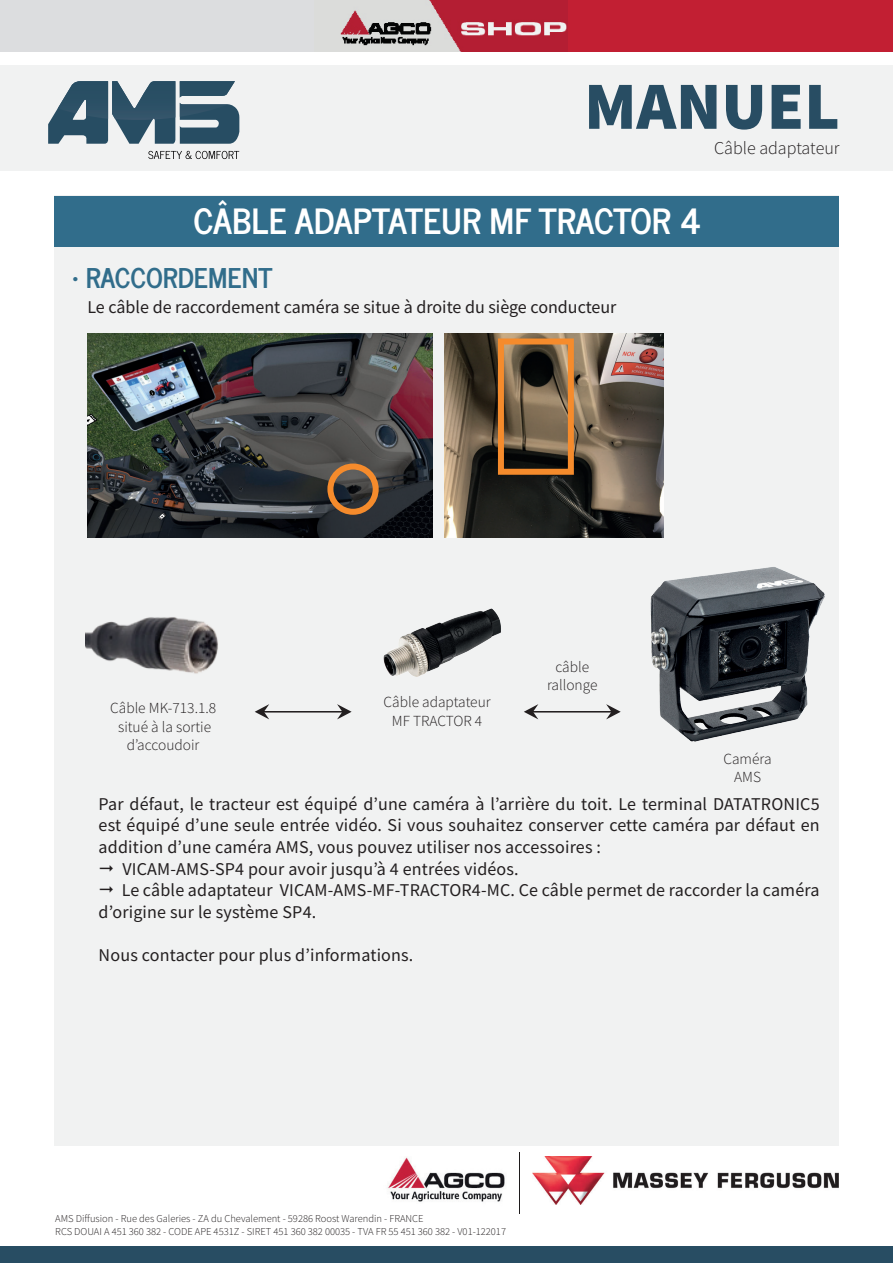
<style>
.page{position:relative;width:893px;height:1263px;background:#fff}
.page>*{position:absolute;margin:0;border:0;box-sizing:border-box;transform-origin:0 0}
.t1{font:900 67.5px "Mada";color:#284d63}
.t2{font:700 34.5px "News Cycle";color:#fff}
.t3{font:700 27px "News Cycle";color:#316d8b}
.t4{font:18px "Mada";letter-spacing:.01em;color:#231f20}
.t5{font:300 18px "Mada";color:#231f20}
.t6{font:300 15.3px/18.5px "Mada";color:#231f20;text-align:center}
.t7{font:300 10.5px/12.6px "Mada";color:#231f20}
</style>
<div class="page">
<div style="left:55px;top:196px;width:784px;height:950px;background:#f1f2f2"></div>
<div style="left:55px;top:196px;width:784px;height:50px;background:#316d8b"></div>
<div style="left:0;top:65px;width:893px;height:106px;background:#f1f2f2"></div>
<img style="left:86px;top:617px;width:132px;height:57px">
<img style="left:650px;top:567px;width:175px;height:175px">
<hr style="left:892px;top:64px;width:1px;height:106px;background:#dde0df">
<img style="left:383px;top:608px;width:118px;height:69px">
<svg style="left:148px;top:151px;width:91px;height:8px"></svg>
<svg style="left:48px;top:81px;width:191px;height:63px"></svg>
<img style="left:58px;top:81px;width:50px;height:38px">
<div style="left:0;top:0;width:461px;height:51px;background:#dcdddf"></div>
<img style="left:340px;top:0;width:229px;height:51px">
<div style="left:569px;top:0;width:324px;height:51px;background:#c21f33"></div>
<img style="left:533px;top:1156px;width:306px;height:49px">
<img style="left:387px;top:1157px;width:118px;height:45px">
<hr style="left:517px;top:1150px;width:3px;height:66px;background:#231f20;opacity:.15">
<div style="left:0;top:1246px;width:893px;height:17px;background:#284d63"></div>
<hr style="left:262px;top:711px;width:82px;height:1px;background:#231f20">
<svg style="left:255px;top:704px;width:14px;height:15px"></svg>
<svg style="left:337px;top:704px;width:15px;height:15px"></svg>
<hr style="left:531px;top:711px;width:82px;height:1px;background:#231f20">
<svg style="left:524px;top:704px;width:14px;height:15px"></svg>
<svg style="left:606px;top:704px;width:15px;height:15px"></svg>
<img style="left:444px;top:334px;width:219px;height:204px">
<img style="left:87px;top:334px;width:346px;height:204px">
<div style="left:498px;top:338px;width:76px;height:137px;border:6px solid #f58b2c"></div>
<div style="left:327px;top:463px;width:52px;height:52px;border:6px solid #f58b2c;border-radius:50%"></div>
<h1 class="t1" style="left:584px;top:67px;width:257px">MANUEL</h1>
<p class="t5" style="left:714px;top:138px;width:127px">Câble adaptateur</p>
<h2 class="t2" style="left:193px;top:190px;width:509px">CÂBLE ADAPTATEUR MF TRACTOR 4</h2>
<h3 class="t3" style="left:72px;top:254px;width:202px">• RACCORDEMENT</h3>
<p class="t4" style="left:87px;top:297px;width:531px">Le câble de raccordement caméra se situe à droite du siège conducteur</p>
<p class="t6" style="left:110px;top:700px;width:107px">Câble MK-713.1.8 situé à la sortie d’accoudoir</p>
<p class="t6" style="left:383px;top:694px;width:109px">Câble adaptateur<br>MF TRACTOR 4</p>
<p class="t6" style="left:547px;top:658px;width:52px">câble rallonge</p>
<p class="t6" style="left:723px;top:750px;width:50px">Caméra<br>AMS</p>
<p class="t4" style="left:99px;top:794px;width:722px">Par défaut, le tracteur est équipé d’une caméra à l’arrière du toit. Le terminal DATATRONIC5</p>
<p class="t4" style="left:99px;top:815px;width:722px">est équipé d’une seule entrée vidéo. Si vous souhaitez conserver cette caméra par défaut en</p>
<p class="t4" style="left:99px;top:837px;width:504px">addition d’une caméra AMS, vous pouvez utiliser nos accessoires :</p>
<p class="t4" style="left:122px;top:859px;width:398px">VICAM-AMS-SP4 pour avoir jusqu’à 4 entrées vidéos.</p>
<p class="t4" style="left:122px;top:880px;width:699px">Le câble adaptateur VICAM-AMS-MF-TRACTOR4-MC. Ce câble permet de raccorder la caméra</p>
<p class="t4" style="left:99px;top:902px;width:219px">d’origine sur le système SP4.</p>
<p class="t4" style="left:99px;top:945px;width:316px">Nous contacter pour plus d’informations.</p>
<p class="t7" style="left:55px;top:1213px;width:452px">AMS Diffusion - Rue des Galeries - ZA du Chevalement - 59286 Roost Warendin - FRANCE<br>RCS DOUAI A 451 360 382 - CODE APE 4531Z - SIRET 451 360 382 00035 - TVA FR 55 451 360 382 - V01-122017</p>
</div>
